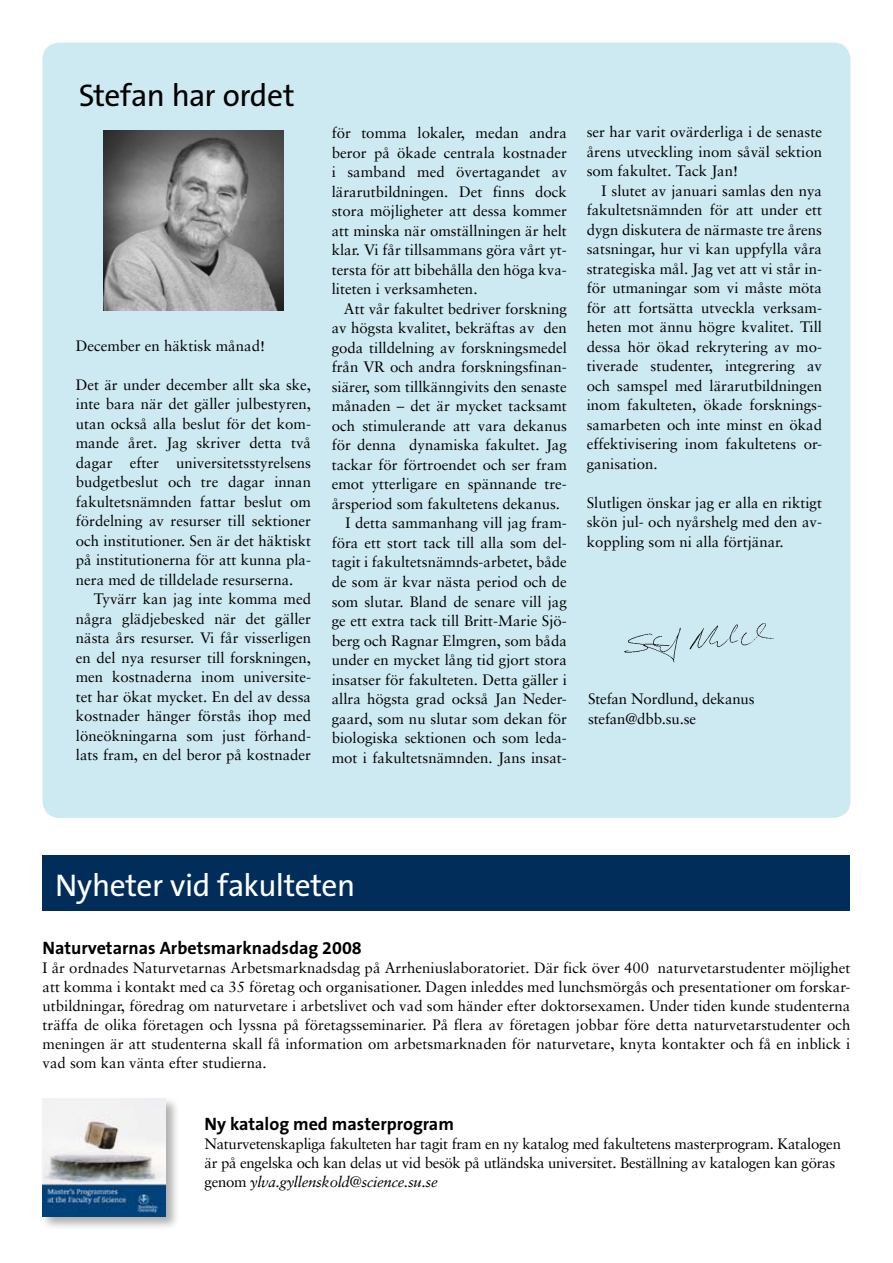
<style>
.page{position:relative;width:893px;height:1263px;background:#fff}
.page>*{position:absolute;margin:0;border:0;box-sizing:border-box;transform-origin:0 0}
.t1{font:31.5px "The Sans B5 Plain";letter-spacing:-.015em;color:#fff}
.t2{font:31.5px "The Sans B5 Plain";letter-spacing:-.02em;color:#000}
.t3{font:700 18px "The Sans B7";color:#000}
.t4{font:15px/19.5px "Sabon";color:#000;text-align:justify}
.t5{font:15px/19px "Sabon";letter-spacing:-.02em;color:#000}
.s1{font-style:italic}
</style>
<div class="page">
<div style="left:43px;top:43px;width:807px;height:775px;background:#cde9f1;border-radius:17px"></div>
<img style="left:103px;top:131px;width:180px;height:179px">
<img style="left:624px;top:623px;width:150px;height:40px">
<div style="left:43px;top:855px;width:807px;height:56px;background:#002d5a"></div>
<div style="left:41px;top:1096px;width:145px;height:141px;background:#000;opacity:.32"></div>
<img style="left:43px;top:1098px;width:122px;height:118px">
<h1 class="t2" style="left:79px;top:79px;width:218px">Stefan har ordet</h1>
<p class="t4" style="left:76px;top:336px;width:191px">December en häktisk månad!</p>
<p class="t4" style="left:76px;top:375px;width:237px">Det är under december allt ska ske, inte bara när det gäller julbestyren, utan också alla beslut för det kom&shy;mande året. Jag skriver detta två dagar efter universitetsstyrelsens budgetbeslut och tre dagar innan fakultetsnämnden fattar beslut om fördelning av resurser till sektioner och institutioner. Sen är det häktiskt på institutionerna för att kunna pla&shy;nera med de tilldelade resurserna.</p>
<p class="t4" style="left:76px;top:589px;width:237px;text-indent:18px">Tyvärr kan jag inte komma med några glädjebesked när det gäller nästa års resurser. Vi får visserligen en del nya resurser till forskningen, men kostnaderna inom universite&shy;tet har ökat mycket. En del av dessa kostnader hänger förstås ihop med löneökningarna som just förhand&shy;lats fram, en del beror på kostnader</p>
<p class="t4" style="left:332px;top:123px;width:237px">för tomma lokaler, medan andra beror på ökade centrala kostnader i samband med övertagandet av lärarutbildningen. Det finns dock stora möjligheter att dessa kommer att minska när omställningen är helt klar. Vi får tillsammans göra vårt yt&shy;tersta för att bibehålla den höga kva&shy;liteten i verksamheten.</p>
<p class="t4" style="left:344px;top:299px;width:224px">Att vår fakultet bedriver forskning</p>
<p class="t4" style="left:332px;top:318px;width:237px">av högsta kvalitet, bekräftas av den</p>
<p class="t4" style="left:332px;top:338px;width:237px">goda tilldelning av forskningsmedel</p>
<p class="t4" style="left:332px;top:357px;width:237px">från VR och andra forskningsfinan-</p>
<p class="t4" style="left:332px;top:377px;width:237px">siärer, som tillkänngivits den senaste</p>
<p class="t4" style="left:332px;top:396px;width:237px">månaden – det är mycket tacksamt</p>
<p class="t4" style="left:332px;top:416px;width:237px">och stimulerande att vara dekanus</p>
<p class="t4" style="left:332px;top:435px;width:237px">för denna dynamiska fakultet. Jag</p>
<p class="t4" style="left:332px;top:455px;width:237px">tackar för förtroendet och ser fram</p>
<p class="t4" style="left:332px;top:474px;width:237px">emot ytterligare en spännande tre-</p>
<p class="t4" style="left:332px;top:494px;width:230px">årsperiod som fakultetens dekanus.</p>
<p class="t4" style="left:346px;top:513px;width:223px">I detta sammanhang vill jag fram-</p>
<p class="t4" style="left:332px;top:533px;width:237px">föra ett stort tack till alla som del-</p>
<p class="t4" style="left:332px;top:552px;width:237px">tagit i fakultetsnämnds-arbetet, både</p>
<p class="t4" style="left:332px;top:572px;width:237px">de som är kvar nästa period och de</p>
<p class="t4" style="left:332px;top:591px;width:237px">som slutar. Bland de senare vill jag</p>
<p class="t4" style="left:332px;top:611px;width:237px">ge ett extra tack till Britt-Marie Sjö-</p>
<p class="t4" style="left:332px;top:630px;width:237px">berg och Ragnar Elmgren, som båda</p>
<p class="t4" style="left:332px;top:650px;width:237px">under en mycket lång tid gjort stora</p>
<p class="t4" style="left:332px;top:669px;width:237px">insatser för fakulteten. Detta gäller i</p>
<p class="t4" style="left:332px;top:689px;width:237px">allra högsta grad också Jan Neder-</p>
<p class="t4" style="left:332px;top:708px;width:237px">gaard, som nu slutar som dekan för</p>
<p class="t4" style="left:332px;top:728px;width:237px">biologiska sektionen och som leda-</p>
<p class="t4" style="left:332px;top:747px;width:237px">mot i fakultetsnämnden. Jans insat-</p>
<p class="t4" style="left:587px;top:122px;width:237px">ser har varit ovärderliga i de senaste årens utveckling inom såväl sektion som fakultet. Tack Jan!</p>
<p class="t4" style="left:587px;top:180px;width:237px;text-indent:15px">I slutet av januari samlas den nya fakultetsnämnden för att under ett dygn diskutera de närmaste tre årens satsningar, hur vi kan uppfylla våra strategiska mål. Jag vet att vi står in&shy;för utmaningar som vi måste möta för att fortsätta utveckla verksam&shy;heten mot ännu högre kvalitet. Till dessa hör ökad rekrytering av mo&shy;tiverade studenter, integrering av och samspel med lärarutbildningen inom fakulteten, ökade forsknings&shy;samarbeten och inte minst en ökad effektivisering inom fakultetens or&shy;ganisation.</p>
<p class="t4" style="left:587px;top:492px;width:237px">Slutligen önskar jag er alla en riktigt skön jul- och nyårshelg med den av&shy;koppling som ni alla förtjänar.</p>
<p class="t4" style="left:588px;top:689px;width:168px;line-height:19px">Stefan Nordlund, dekanus stefan@dbb.su.se</p>
<h1 class="t1" style="left:55px;top:869px;width:301px">Nyheter vid fakulteten</h1>
<p class="t3" style="left:43px;top:938px;width:321px">Naturvetarnas Arbetsmarknadsdag 2008</p>
<p class="t4" style="left:43px;top:958px;width:809px;line-height:19px">I år ordnades Naturvetarnas Arbetsmarknadsdag på Arrheniuslaboratoriet. Där fick över 400 naturvetarstudenter möjlighet att komma i kontakt med ca 35 företag och organisationer. Dagen inleddes med lunchsmörgås och presentationer om forskar&shy;utbildningar, föredrag om naturvetare i arbetslivet och vad som händer efter doktorsexamen. Under tiden kunde studenterna träffa de olika företagen och lyssna på företagsseminarier. På flera av företagen jobbar före detta naturvetarstudenter och meningen är att studenterna skall få information om arbetsmarknaden för naturvetare, knyta kontakter och få en inblick i vad som kan vänta efter studierna.</p>
<p class="t3" style="left:205px;top:1115px;width:251px">Ny katalog med masterprogram</p>
<p class="t5" style="left:205px;top:1134px;width:638px">Naturvetenskapliga fakulteten har tagit fram en ny katalog med fakultetens masterprogram. Katalogen är på engelska och kan delas ut vid besök på utländska universitet. Beställning av katalogen kan göras genom <span class="s1">ylva.gyllenskold@science.su.se</span></p>
</div>
